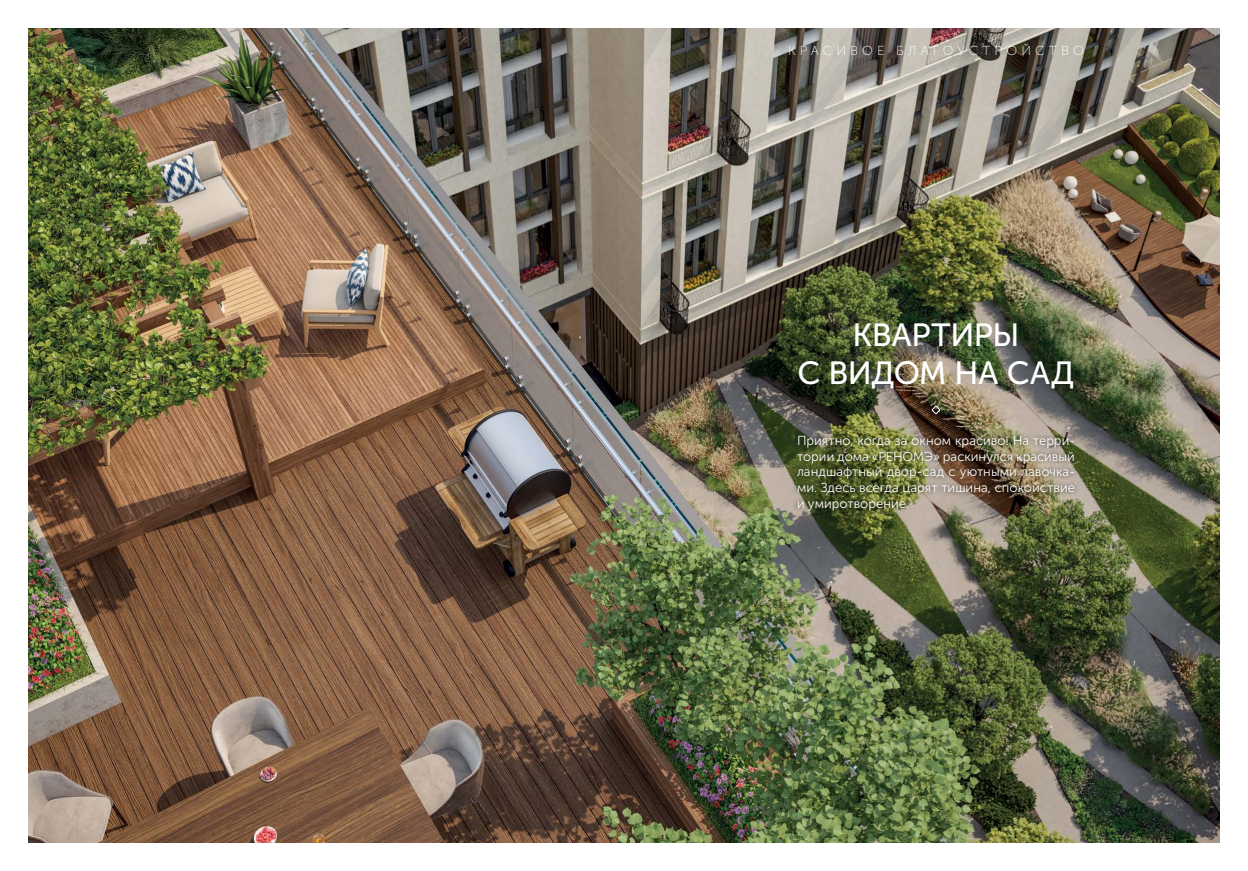
<style>
.page{position:relative;width:1248px;height:871px;background:#fff}
.page>*{position:absolute;margin:0;border:0;box-sizing:border-box;transform-origin:0 0}
.t1{font:32px/38.4px "Museo Sans Cyrl 500";letter-spacing:-.01em;color:#fff;text-align:center}
.t2{font:13px/15.6px "Museo Sans Cyrl 300";color:#fff;text-align:justify}
.t3{font:13px "Museo Sans Cyrl 100";letter-spacing:.32em;color:#fff}
</style>
<div class="page">
<img style="left:28px;top:28px;width:1191px;height:814px">
<div style="left:792px;top:430px;width:287px;height:85px;background:#000;opacity:.75"></div>
<div style="left:931px;top:405px;width:9px;height:9px;border:1px solid #fff;border-radius:3px"></div>
<p class="t3" style="left:788px;top:44px;width:297px">КРАСИВОЕ БЛАГОУСТРОЙСТВО</p>
<h1 class="t1" style="left:797px;top:316px;width:278px">КВАРТИРЫ<br>С ВИДОМ НА САД</h1>
<p class="t2" style="left:797px;top:433px;width:279px">Приятно, когда за окном красиво! На терри&shy;тории дома «РЕНОМЭ» раскинулся красивый ландшафтный двор-сад с уютными лавочка&shy;ми. Здесь всегда царят тишина, спокойствие и умиротворение.</p>
</div>
